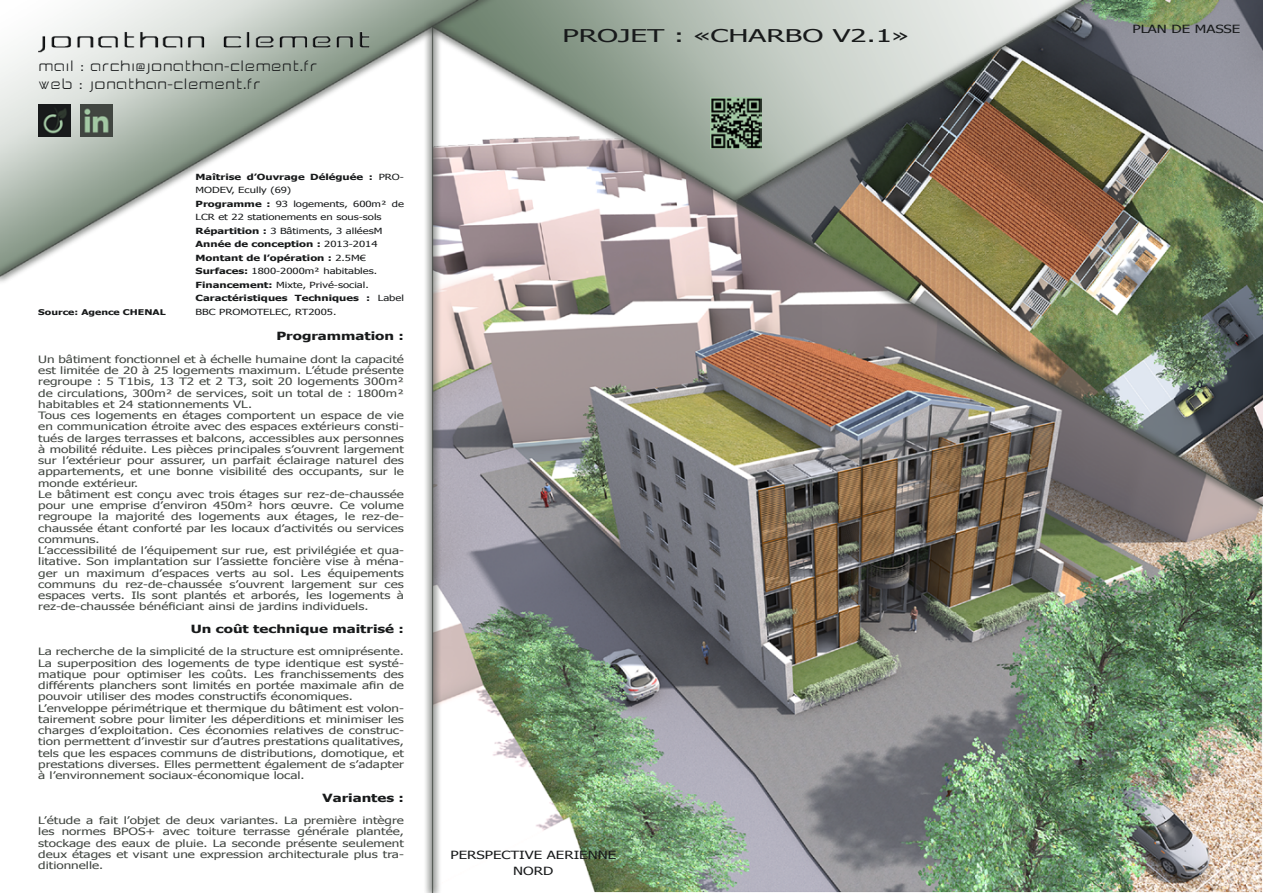
<style>
.page{position:relative;width:1263px;height:893px;background:#fff}
.page>*{position:absolute;margin:0;border:0;box-sizing:border-box;transform-origin:0 0}
.t1{font:17.55px "Tahoma";color:#181a1b;scale:1.69 1}
.t2{font:15px/18px "Camomile";color:#181a1b}
.t3{font:700 11.25px "Tahoma";color:#181a1b;scale:1.33 1}
.t4{font:11.25px/15.8px "Tahoma";color:#181a1b;text-align:center;scale:1.33 1}
.t5{font:10.2px/11.2px "Tahoma";color:#414641;scale:1.33 1}
.t6{font:8.4px/13.5px "Tahoma";color:#181a1b;scale:1.33 1}
.t7{font:700 7.8px "Tahoma";color:#181a1b;scale:1.33 1}
.s1{font-weight:700}
</style>
<div class="page">
<img style="left:0;top:0;width:1263px;height:893px">
<img style="left:38px;top:21px;width:331px;height:39px">
<img style="left:81px;top:104px;width:32px;height:32px">
<img style="left:38px;top:104px;width:32px;height:32px">
<img style="left:710px;top:98px;width:51px;height:51px">
<h2 class="t2" style="left:38px;top:57px;width:281px">MAIL : ARCHI@JONATHAN-CLEMENT.FR<br>WEB : JONATHAN-CLEMENT.FR</h2>
<p class="t6" style="left:196px;top:170px;width:158px"><span class="s1">Maîtrise d’Ouvrage Déléguée :</span> PRO-MODEV, Ecully (69)<br><span class="s1">Programme :</span> 93 logements, 600m² de LCR et 22 stationements en sous-sols <span class="s1">Répartition :</span> 3 Bâtiments, 3 alléesΜ <span class="s1">Année de conception :</span> 2013-2014<br><span class="s1">Montant de l’opération :</span> 2.5M€ <span class="s1">Surfaces:</span> 1800-2000m² habitables.<br><span class="s1">Financement:</span> Mixte, Privé-social.<br><span class="s1">Caractéristiques Techniques :</span> Label</p>
<p class="t7" style="left:38px;top:307px;width:97px">Source: Agence CHENAL</p>
<p class="t6" style="left:196px;top:305px;width:107px">BBC PROMOTELEC, RT2005.</p>
<p class="t3" style="left:276px;top:328px;width:97px">Programmation :</p>
<p class="t5" style="left:38px;top:354px;width:276px">Un bâtiment fonctionnel et à échelle humaine dont la capacité est limitée de 20 à 25 logements maximum. L’étude présente regroupe : 5 T1bis, 13 T2 et 2 T3, soit 20 logements 300m² de circulations, 300m² de services, soit un total de : 1800m² habitables et 24 stationnements VL.<br>Tous ces logements en étages comportent un espace de vie en communication étroite avec des espaces extérieurs consti&shy;tués de larges terrasses et balcons, accessibles aux personnes à mobilité réduite. Les pièces principales s’ouvrent largement sur l’extérieur pour assurer, un parfait éclairage naturel des appartements, et une bonne visibilité des occupants, sur le monde extérieur.<br>Le bâtiment est conçu avec trois étages sur rez-de-chaussée pour une emprise d’environ 450m² hors œuvre. Ce volume regroupe la majorité des logements aux étages, le rez-de&shy;chaussée étant conforté par les locaux d’activités ou services communs.<br>L’accessibilité de l’équipement sur rue, est privilégiée et qua&shy;litative. Son implantation sur l’assiette foncière vise à ména&shy;ger un maximum d’espaces verts au sol. Les équipements communs du rez-de-chaussée s’ouvrent largement sur ces espaces verts. Ils sont plantés et arborés, les logements à rez-de-chaussée bénéficiant ainsi de jardins individuels.</p>
<p class="t3" style="left:191px;top:621px;width:162px">Un coût technique maitrisé :</p>
<p class="t5" style="left:38px;top:647px;width:276px">La recherche de la simplicité de la structure est omniprésente.<br>La superposition des logements de type identique est systé&shy;matique pour optimiser les coûts. Les franchissements des différents planchers sont limités en portée maximale afin de pouvoir utiliser des modes constructifs économiques.<br>L’enveloppe périmétrique et thermique du bâtiment est volon&shy;tairement sobre pour limiter les déperditions et minimiser les charges d’exploitation. Ces économies relatives de construc&shy;tion permettent d’investir sur d’autres prestations qualitatives, tels que les espaces communs de distributions, domotique, et prestations diverses. Elles permettent également de s’adapter à l’environnement sociaux-économique local.</p>
<p class="t3" style="left:323px;top:790px;width:63px">Variantes :</p>
<p class="t5" style="left:38px;top:815px;width:276px;text-align:justify">L’étude a fait l’objet de deux variantes. La première intègre les normes BPOS+ avec toiture terrasse générale plantée, stockage des eaux de pluie. La seconde présente seulement deux étages et visant une expression architecturale plus tra&shy;ditionnelle.</p>
<h1 class="t1" style="left:562px;top:24px;width:207px">PROJET : «CHARBO V2.1»</h1>
<p class="t4" style="left:450px;top:847px;width:126px">PERSPECTIVE AERIENNE<br>NORD</p>
<p class="t4" style="left:1132px;top:21px;width:83px">PLAN DE MASSE</p>
</div>
